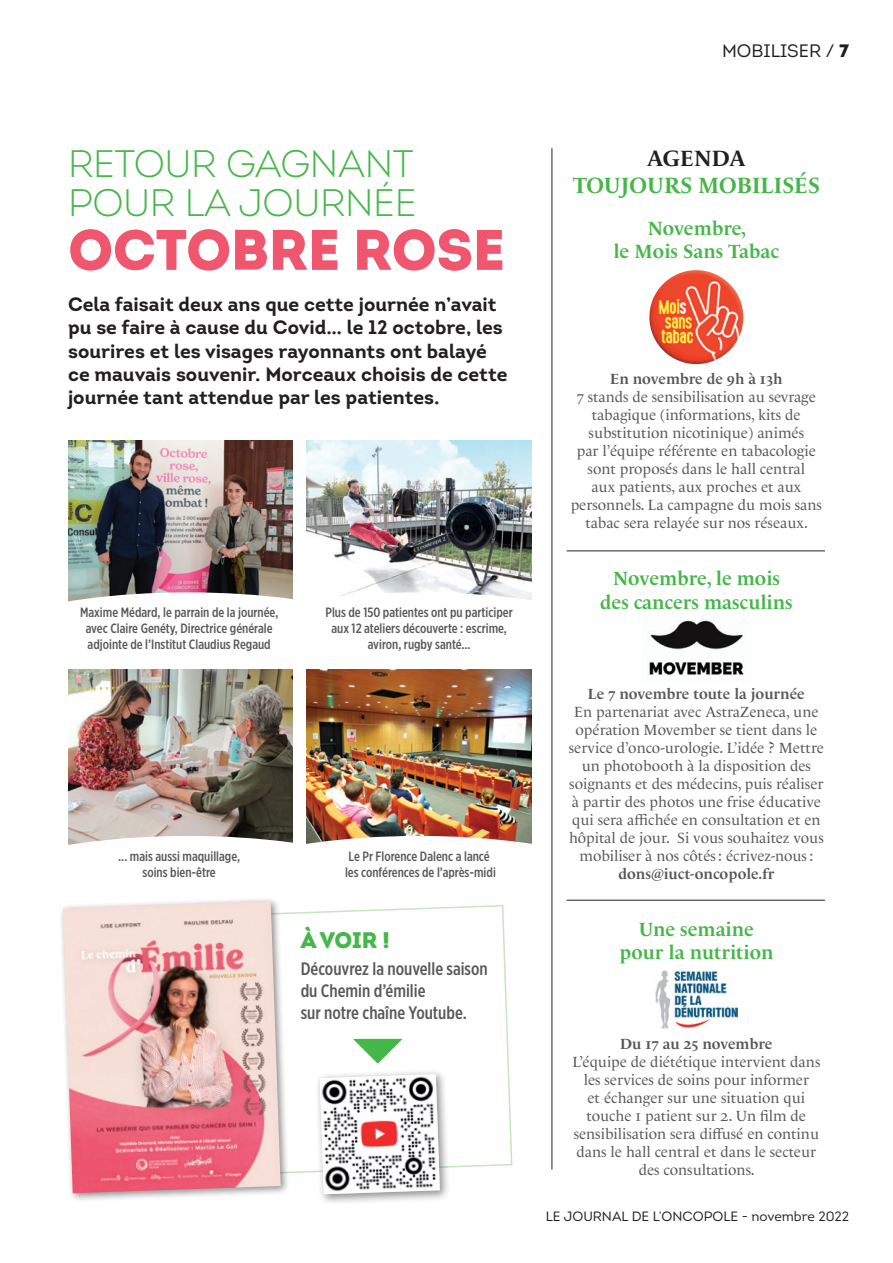
<style>
.page{position:relative;width:893px;height:1263px;background:#fff}
.page>*{position:absolute;margin:0;border:0;box-sizing:border-box;transform-origin:0 0}
.t1{font:57px "Intro Black Caps";letter-spacing:-.01em;color:#f0566d}
.t2{font:38.25px/39px "Intro Light Caps";letter-spacing:-.01em;color:#45b749}
.t3{font:700 22.5px "Le Monde Livre Classic Std";color:#45b749}
.t4{font:700 22.5px "Le Monde Livre Classic Std";color:#231f20}
.t5{font:22.5px "Intro Black Caps";color:#45b749}
.t6{font:700 19.5px/23.4px "Intro";color:#231f20}
.t7{font:700 19.5px/23.4px "Le Monde Livre Classic Std";letter-spacing:.005em;color:#45b749;text-align:center}
.t8{font:500 18px/21.6px "Gotham X Narrow";color:#57585a}
.t9{font:18px "Intro Book Alt";color:#231f20}
.t10{font:15px/18px "Le Monde Livre Classic Std";letter-spacing:.005em;color:#57585a;text-align:center}
.t11{font:700 15px "Le Monde Livre Classic Std";letter-spacing:.005em;color:#57585a}
.t12{font:500 13.5px/16.2px "Gotham X Narrow";color:#57585a;text-align:center}
.t13{font:13.5px "Intro";color:#231f20}
.s1{font-family:"Intro Black Alt"}
</style>
<div class="page">
<img style="left:307px;top:440px;width:224px;height:160px">
<img style="left:68px;top:440px;width:225px;height:152px">
<svg style="left:68px;top:592px;width:386px;height:167px"></svg>
<div style="left:154px;top:592px;width:531px;height:167px;background:#fff;border-radius:50%"></div>
<img style="left:307px;top:670px;width:224px;height:174px">
<img style="left:68px;top:670px;width:225px;height:166px">
<svg style="left:68px;top:836px;width:386px;height:9px"></svg>
<div style="left:154px;top:836px;width:531px;height:167px;background:#fff;border-radius:50%"></div>
<hr style="left:552px;top:148px;width:1px;height:1021px;background:#231f20">
<img style="left:655px;top:970px;width:83px;height:58px">
<img style="left:649px;top:270px;width:94px;height:94px;border-radius:47px">
<img style="left:649px;top:620px;width:95px;height:56px">
<hr style="left:567px;top:551px;width:258px;height:1px;background:#231f20">
<hr style="left:567px;top:900px;width:258px;height:1px;background:#231f20">
<svg style="left:290px;top:905px;width:223px;height:268px"></svg>
<div style="left:59px;top:897px;width:231px;height:306px;background:#231f20;opacity:.5"></div>
<img style="left:63px;top:901px;width:218px;height:292px">
<div style="left:315px;top:1069px;width:136px;height:136px;background:#231f20;opacity:.5"></div>
<img style="left:319px;top:1074px;width:121px;height:120px">
<svg style="left:353px;top:1039px;width:50px;height:25px"></svg>
<p class="t9" style="left:722px;top:40px;width:129px">MOBILISER / <span class="s1">7</span></p>
<h2 class="t2" style="left:68px;top:144px;width:350px">RETOUR GAGNANT<br>POUR LA JOURNÉE</h2>
<h1 class="t1" style="left:68px;top:212px;width:439px">OCTOBRE ROSE</h1>
<h3 class="t6" style="left:68px;top:292px;width:441px">Cela faisait deux ans que cette journée n’avait pu se faire à cause du Covid… le 12 octobre, les sourires et les visages rayonnants ont balayé ce mauvais souvenir. Morceaux choisis de cette journée tant attendue par les patientes.</h3>
<p class="t12" style="left:80px;top:604px;width:200px">Maxime Médard, le parrain de la journée, avec Claire Genéty, Directrice générale adjointe de l’Institut Claudius Regaud</p>
<p class="t12" style="left:325px;top:604px;width:189px">Plus de 150 patientes ont pu participer aux 12 ateliers découverte : escrime, aviron, rugby santé...</p>
<p class="t12" style="left:118px;top:848px;width:123px">... mais aussi maquillage, soins bien-être</p>
<p class="t12" style="left:345px;top:848px;width:152px;text-align:left">Le Pr Florence Dalenc a lancé les conférences de l’après-midi</p>
<h3 class="t5" style="left:301px;top:925px;width:91px">À VOIR !</h3>
<p class="t8" style="left:301px;top:958px;width:189px">Découvrez la nouvelle saison du Chemin d’émilie<br>sur notre chaîne Youtube.</p>
<h3 class="t4" style="left:647px;top:145px;width:100px">AGENDA</h3>
<h3 class="t3" style="left:573px;top:172px;width:249px">TOUJOURS MOBILISÉS</h3>
<h3 class="t7" style="left:613px;top:217px;width:167px">Novembre,<br>le Mois Sans Tabac</h3>
<p class="t11" style="left:610px;top:370px;width:174px">En novembre de 9h à 13h</p>
<p class="t10" style="left:571px;top:388px;width:253px">7 stands de sensibilisation au sevrage tabagique (informations, kits de substitution nicotinique) animés<br>par l’équipe référente en tabacologie sont proposés dans le hall central<br>aux patients, aux proches et aux personnels. La campagne du mois sans tabac sera relayée sur nos réseaux.</p>
<h3 class="t7" style="left:600px;top:567px;width:194px">Novembre, le mois des cancers masculins</h3>
<p class="t11" style="left:588px;top:685px;width:218px">Le 7 novembre toute la journée</p>
<p class="t10" style="left:569px;top:703px;width:257px">En partenariat avec AstraZeneca, une opération Movember se tient dans le service d’onco-urologie. L’idée ? Mettre un photobooth à la disposition des soignants et des médecins, puis réaliser à partir des photos une frise éducative qui sera affichée en consultation et en hôpital de jour. Si vous souhaitez vous mobiliser à nos côtés : écrivez-nous :</p>
<p class="t11" style="left:618px;top:865px;width:157px">dons@iuct-oncopole.fr</p>
<h3 class="t7" style="left:619px;top:917px;width:156px">Une semaine pour la nutrition</h3>
<p class="t11" style="left:620px;top:1035px;width:154px">Du 17 au 25 novembre</p>
<p class="t10" style="left:572px;top:1053px;width:249px">L’équipe de diététique intervient dans les services de soins pour informer<br>et échanger sur une situation qui touche 1 patient sur 2. Un film de sensibilisation sera diffusé en continu dans le hall central et dans le secteur des consultations.</p>
<p class="t13" style="left:546px;top:1208px;width:305px">LE JOURNAL DE L’ONCOPOLE - novembre 2022</p>
</div>
